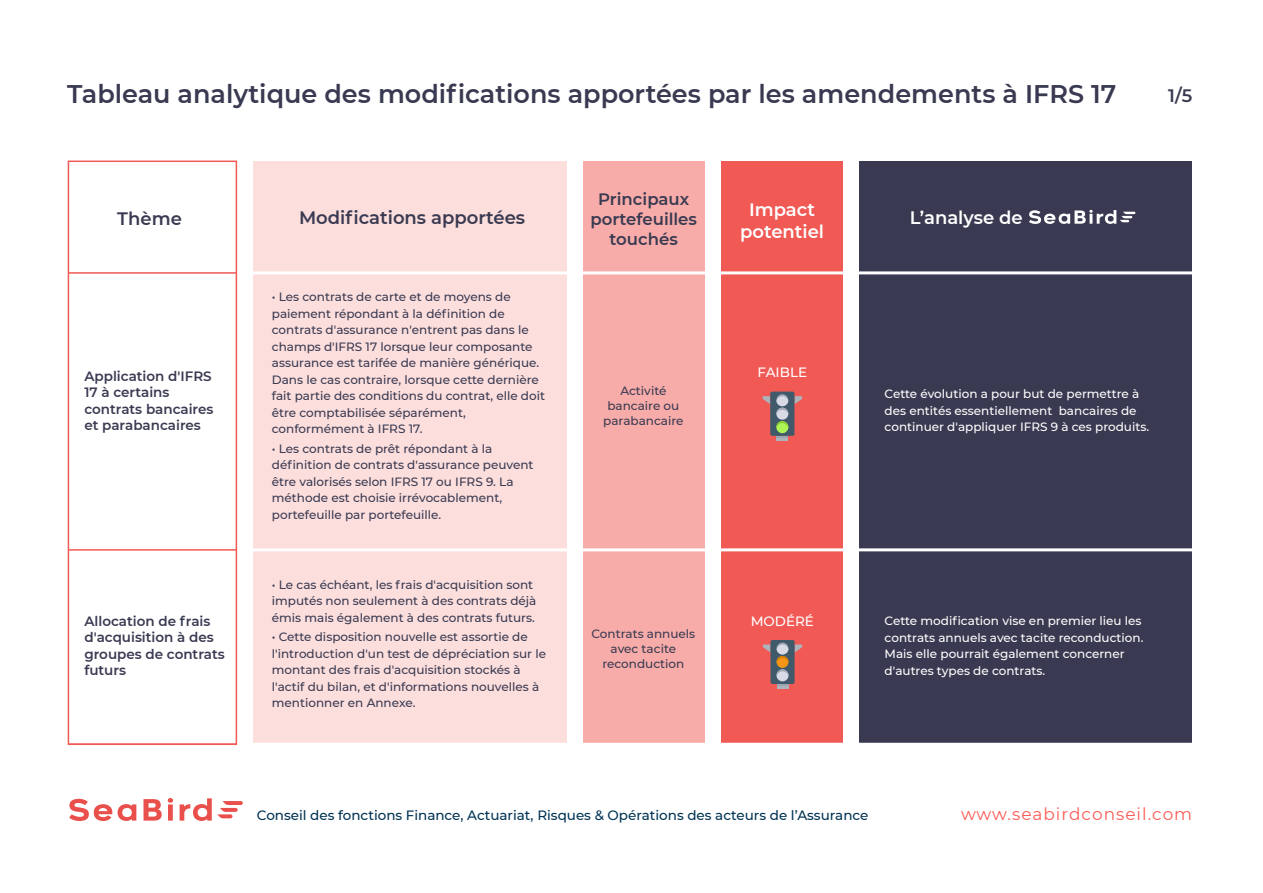
<style>
.page{position:relative;width:1263px;height:893px;background:#fff}
.page>*{position:absolute;margin:0;border:0;box-sizing:border-box;transform-origin:0 0}
.t1{font:600 25.5px "Montserrat";color:#393a51}
.t2{font:600 18px "Montserrat";color:#393a51}
.t3{font:600 18px/21.6px "Montserrat";color:#fff;text-align:center}
.t4{font:16.95px "Montserrat";letter-spacing:.06em;color:#fc5c57}
.t5{font:600 16.5px/19.8px "Montserrat";color:#393a51;text-align:center}
.t6{font:600 13.5px/16.5px "Montserrat";color:#393a51}
.t7{font:500 13.5px "Montserrat";color:#003354}
.t8{font:500 13.5px "Montserrat";color:#fff}
.t9{font:500 12px/16.5px "Montserrat";color:#393a51}
.t10{font:500 12px/16.5px "Montserrat";color:#fff}
</style>
<div class="page">
<div style="left:68px;top:161px;width:169px;height:584px;border:2px solid #f05954"></div>
<div style="left:583px;top:161px;width:121px;height:583px;background:#f7aca9"></div>
<div style="left:721px;top:161px;width:122px;height:583px;background:#f05954"></div>
<div style="left:253px;top:161px;width:313px;height:583px;background:#fcdedd"></div>
<div style="left:860px;top:161px;width:332px;height:583px;background:#393a51"></div>
<hr style="left:253px;top:271px;width:939px;height:3px;background:#fff">
<hr style="left:253px;top:548px;width:939px;height:3px;background:#fff">
<hr style="left:69px;top:272px;width:167px;height:2px;background:#f05954">
<hr style="left:69px;top:549px;width:167px;height:2px;background:#f05954">
<hr style="left:253px;top:743px;width:939px;height:3px;background:#fff">
<hr style="left:69px;top:743px;width:167px;height:2px;background:#f05954">
<svg style="left:1029px;top:210px;width:106px;height:14px"></svg>
<svg style="left:69px;top:799px;width:43px;height:22px"></svg>
<svg style="left:118px;top:804px;width:18px;height:17px"></svg>
<svg style="left:143px;top:799px;width:19px;height:22px"></svg>
<svg style="left:168px;top:798px;width:5px;height:23px"></svg>
<svg style="left:180px;top:798px;width:32px;height:23px"></svg>
<svg style="left:218px;top:801px;width:25px;height:17px"></svg>
<svg style="left:763px;top:644px;width:7px;height:8px"></svg>
<svg style="left:794px;top:644px;width:8px;height:8px"></svg>
<div style="left:770px;top:640px;width:24px;height:44px;background:#40596b;border-radius:2px"></div>
<div style="left:777px;top:684px;width:11px;height:5px;background:#acb3ba"></div>
<svg style="left:777px;top:684px;width:11px;height:2px"></svg>
<svg style="left:776px;top:643px;width:12px;height:11px"></svg>
<div style="left:776px;top:656px;width:12px;height:12px;background:#f79616;border-radius:50%"></div>
<div style="left:776px;top:669px;width:12px;height:12px;background:#d8dbe5;border-radius:50%"></div>
<div style="left:777px;top:644px;width:11px;height:10px;background:#d8dbe5;border-radius:50%"></div>
<svg style="left:776px;top:656px;width:12px;height:7px"></svg>
<svg style="left:776px;top:669px;width:12px;height:7px"></svg>
<svg style="left:763px;top:396px;width:7px;height:8px"></svg>
<svg style="left:794px;top:396px;width:8px;height:8px"></svg>
<div style="left:770px;top:392px;width:24px;height:44px;background:#40596b;border-radius:2px"></div>
<svg style="left:776px;top:437px;width:12px;height:3px"></svg>
<svg style="left:776px;top:436px;width:12px;height:1px"></svg>
<svg style="left:776px;top:394px;width:12px;height:12px"></svg>
<svg style="left:776px;top:408px;width:12px;height:12px"></svg>
<div style="left:776px;top:421px;width:12px;height:12px;background:#aff456;border-radius:50%"></div>
<div style="left:776px;top:396px;width:12px;height:10px;background:#d8dbe5;border-radius:50%"></div>
<svg style="left:776px;top:408px;width:12px;height:7px"></svg>
<svg style="left:776px;top:421px;width:12px;height:7px"></svg>
<h1 class="t1" style="left:67px;top:76px;width:1051px">Tableau analytique des modifications apportées par les amendements à IFRS 17</h1>
<h2 class="t2" style="left:1168px;top:83px;width:26px">1/5</h2>
<h2 class="t2" style="left:117px;top:206px;width:66px">Thème</h2>
<h2 class="t2" style="left:299px;top:205px;width:228px">Modifications apportées</h2>
<p class="t6" style="left:84px;top:367px;width:131px">Application d'IFRS<br>17 à certains contrats bancaires et parabancaires</p>
<p class="t6" style="left:84px;top:612px;width:142px">Allocation de frais d'acquisition à des groupes de contrats futurs</p>
<p class="t9" style="left:272px;top:288px;width:275px">• Les contrats de carte et de moyens de paiement répondant à la définition de contrats d'assurance n'entrent pas dans le champs d'IFRS 17 lorsque leur composante assurance est tarifée de manière générique.<br>Dans le cas contraire, lorsque cette dernière fait partie des conditions du contrat, elle doit être comptabilisée séparément, conformément à IFRS 17.</p>
<p class="t9" style="left:272px;top:440px;width:263px">• Les contrats de prêt répondant à la définition de contrats d'assurance peuvent être valorisés selon IFRS 17 ou IFRS 9. La méthode est choisie irrévocablement, portefeuille par portefeuille.</p>
<p class="t9" style="left:272px;top:576px;width:266px">• Le cas échéant, les frais d'acquisition sont imputés non seulement à des contrats déjà émis mais également à des contrats futurs.</p>
<p class="t9" style="left:272px;top:628px;width:276px">• Cette disposition nouvelle est assortie de l'introduction d'un test de dépréciation sur le montant des frais d'acquisition stockés à l'actif du bilan, et d'informations nouvelles à mentionner en Annexe.</p>
<h3 class="t5" style="left:590px;top:189px;width:108px">Principaux portefeuilles touchés</h3>
<h2 class="t3" style="left:740px;top:198px;width:86px">Impact potentiel</h2>
<h2 class="t3" style="left:910px;top:206px;width:114px">L’analyse de</h2>
<p class="t9" style="left:603px;top:383px;width:82px;line-height:15px;text-align:center">Activité bancaire ou parabancaire</p>
<p class="t8" style="left:757px;top:363px;width:51px">FAIBLE</p>
<p class="t10" style="left:885px;top:385px;width:266px">Cette évolution a pour but de permettre à des entités essentiellement bancaires de continuer d'appliquer IFRS 9 à ces produits.</p>
<p class="t9" style="left:591px;top:626px;width:105px;line-height:15px;text-align:center">Contrats annuels avec tacite reconduction</p>
<p class="t8" style="left:751px;top:612px;width:65px">MODÉRÉ</p>
<p class="t10" style="left:885px;top:612px;width:260px">Cette modification vise en premier lieu les contrats annuels avec tacite reconduction.<br>Mais elle pourrait également concerner d'autres types de contrats.</p>
<p class="t7" style="left:257px;top:806px;width:613px">Conseil des fonctions Finance, Actuariat, Risques &amp; Opérations des acteurs de l’Assurance</p>
<h3 class="t4" style="left:961px;top:802px;width:233px">www.seabirdconseil.com</h3>
</div>
